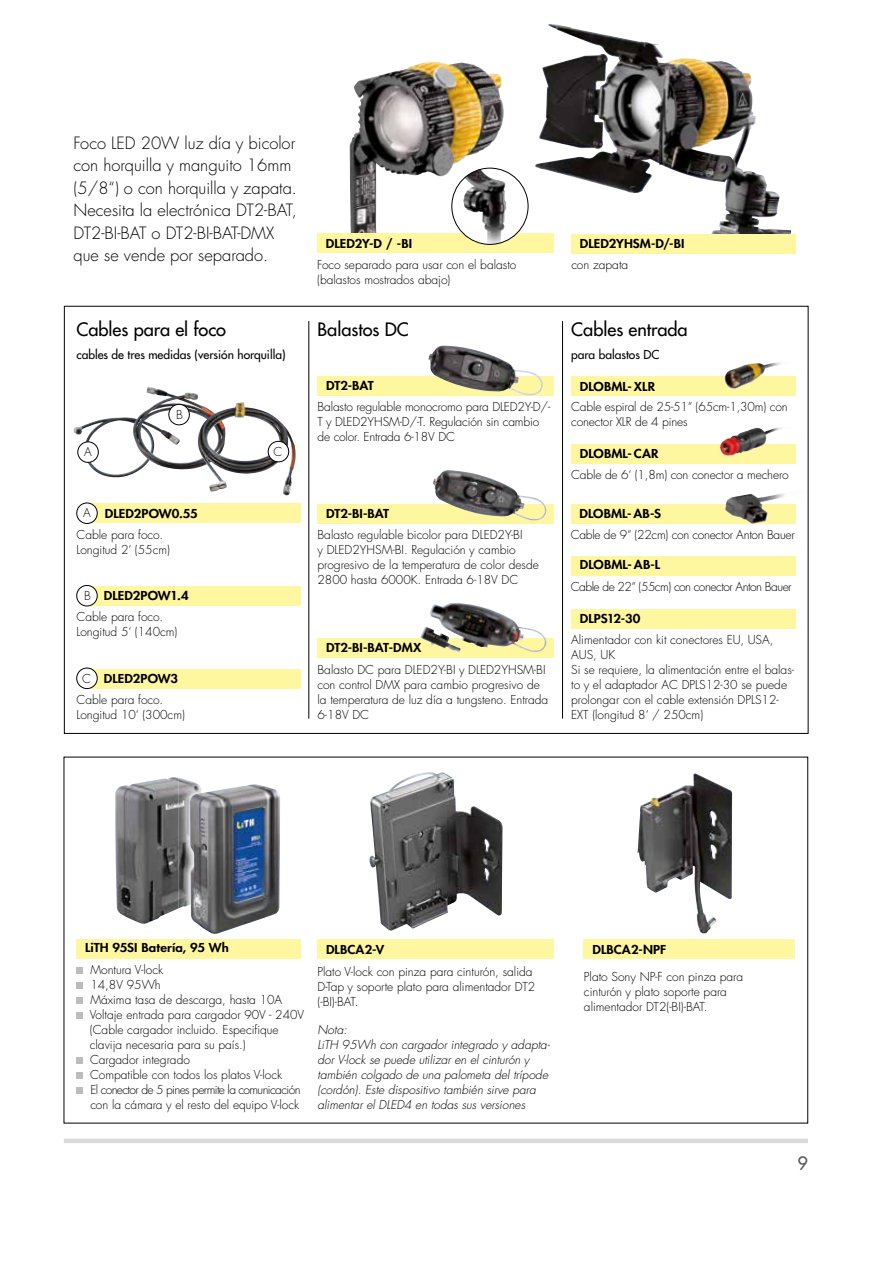
<style>
.page{position:relative;width:893px;height:1263px;background:#fff}
.page>*{position:absolute;margin:0;border:0;box-sizing:border-box;transform-origin:0 0}
.t1{font:500 18px "Futura LT Pro";color:#000}
.t2{font:500 18px "Futura LT Pro";color:#575756}
.t3{font:300 16.5px/22.5px "Futura LT Pro";color:#000}
.t4{font:300 12px/15px "Futura LT Pro";color:#000}
.t5{font:italic 300 12px/15px "Futura LT Pro";color:#000}
.t6{font:800 12px "Futura LT Pro";letter-spacing:.005em;color:#000;scale:1.1 1}
.t7{font:500 12px "Futura LT Pro";color:#000}
.t8{font:300 12px "Futura LT Pro";letter-spacing:-.04em;color:#000}
.t9{font:300 12px "Futura LT Pro";letter-spacing:-.02em;color:#000}
</style>
<div class="page">
<hr style="left:64px;top:1139px;width:744px;height:4px;background:#dadada">
<hr style="left:309px;top:321px;width:1px;height:398px;background:#000">
<hr style="left:562px;top:321px;width:1px;height:398px;background:#000">
<img style="left:115px;top:777px;width:64px;height:147px">
<img style="left:179px;top:778px;width:18px;height:130px">
<img style="left:189px;top:784px;width:91px;height:150px">
<img style="left:369px;top:772px;width:133px;height:159px">
<img style="left:637px;top:773px;width:95px;height:161px">
<img style="left:350px;top:62px;width:154px;height:171px">
<img style="left:535px;top:24px;width:256px;height:210px">
<img style="left:73px;top:417px;width:61px;height:61px">
<img style="left:130px;top:387px;width:69px;height:86px">
<img style="left:198px;top:402px;width:98px;height:93px">
<div style="left:76px;top:938px;width:224px;height:20px;background:#fff6a0"></div>
<div style="left:317px;top:938px;width:237px;height:20px;background:#fff6a0"></div>
<div style="left:583px;top:939px;width:212px;height:19px;background:#fff6a0"></div>
<div style="left:87px;top:503px;width:213px;height:20px;background:#fff6a0"></div>
<div style="left:89px;top:586px;width:211px;height:20px;background:#fff6a0"></div>
<div style="left:89px;top:669px;width:211px;height:20px;background:#fff6a0"></div>
<div style="left:317px;top:376px;width:237px;height:20px;background:#fff6a0"></div>
<div style="left:317px;top:504px;width:237px;height:19px;background:#fff6a0"></div>
<div style="left:317px;top:638px;width:237px;height:20px;background:#fff6a0"></div>
<div style="left:571px;top:376px;width:224px;height:20px;background:#fff6a0"></div>
<div style="left:571px;top:444px;width:224px;height:20px;background:#fff6a0"></div>
<div style="left:571px;top:504px;width:224px;height:19px;background:#fff6a0"></div>
<div style="left:571px;top:556px;width:224px;height:20px;background:#fff6a0"></div>
<div style="left:571px;top:609px;width:224px;height:20px;background:#fff6a0"></div>
<div style="left:571px;top:234px;width:224px;height:20px;background:#fff6a0"></div>
<div style="left:317px;top:233px;width:237px;height:20px;background:#fff6a0"></div>
<img style="left:433px;top:470px;width:114px;height:51px">
<img style="left:428px;top:346px;width:115px;height:50px">
<img style="left:430px;top:603px;width:117px;height:49px">
<img style="left:420px;top:627px;width:41px;height:25px">
<img style="left:720px;top:427px;width:61px;height:29px">
<img style="left:724px;top:362px;width:57px;height:27px">
<img style="left:725px;top:493px;width:71px;height:31px">
<div style="left:452px;top:168px;width:76px;height:76px;background:#fff;border-radius:50%"></div>
<img style="left:463px;top:169px;width:44px;height:75px">
<div style="left:452px;top:168px;width:76px;height:77px;border:1px solid #000;border-radius:50%"></div>
<div style="left:78px;top:442px;width:20px;height:20px;background:#fff;border-radius:50%"></div>
<div style="left:78px;top:442px;width:21px;height:21px;border:1px solid #000;border-radius:50%"></div>
<div style="left:169px;top:404px;width:20px;height:21px;background:#fff;border-radius:50%"></div>
<div style="left:169px;top:404px;width:21px;height:21px;border:1px solid #000;border-radius:50%"></div>
<div style="left:268px;top:441px;width:21px;height:21px;background:#fff;border-radius:50%"></div>
<div style="left:268px;top:441px;width:21px;height:21px;border:1px solid #000;border-radius:50%"></div>
<div style="left:77px;top:967px;width:6px;height:7px;background:#bcbcbc"></div>
<div style="left:77px;top:982px;width:6px;height:7px;background:#bcbcbc"></div>
<div style="left:77px;top:997px;width:6px;height:7px;background:#bcbcbc"></div>
<div style="left:77px;top:1012px;width:6px;height:7px;background:#bcbcbc"></div>
<div style="left:77px;top:1057px;width:6px;height:7px;background:#bcbcbc"></div>
<div style="left:77px;top:1072px;width:6px;height:7px;background:#bcbcbc"></div>
<div style="left:77px;top:1087px;width:6px;height:7px;background:#bcbcbc"></div>
<div style="left:77px;top:503px;width:20px;height:20px;background:#fff;border-radius:50%"></div>
<div style="left:77px;top:503px;width:20px;height:21px;border:1px solid #000;border-radius:50%"></div>
<div style="left:77px;top:585px;width:20px;height:21px;background:#fff;border-radius:50%"></div>
<div style="left:77px;top:585px;width:20px;height:21px;border:1px solid #000;border-radius:50%"></div>
<div style="left:77px;top:668px;width:20px;height:20px;background:#fff;border-radius:50%"></div>
<div style="left:77px;top:668px;width:20px;height:21px;border:1px solid #000;border-radius:50%"></div>
<h2 class="t3" style="left:74px;top:131px;width:225px">Foco LED 20W luz día y bicolor con horquilla y manguito 16mm (5/8“) o con horquilla y zapata.<br>Necesita la electrónica DT2-BAT,<br>DT2-BI-BAT o DT2-BI-BAT-DMX que se vende por separado.</h2>
<h1 class="t1" style="left:76px;top:316px;width:151px">Cables para el foco</h1>
<p class="t7" style="left:76px;top:345px;width:211px">cables de tres medidas (versión horquilla)</p>
<p class="t4" style="left:84px;top:444px;width:9px">A</p>
<p class="t4" style="left:176px;top:407px;width:8px">B</p>
<p class="t4" style="left:83px;top:505px;width:9px">A</p>
<p class="t6" style="left:105px;top:504px;width:86px">DLED2POW0.55</p>
<p class="t4" style="left:77px;top:527px;width:95px">Cable para foco.<br>Longitud 2‘ (55cm)</p>
<p class="t6" style="left:104px;top:586px;width:79px">DLED2POW1.4</p>
<p class="t4" style="left:77px;top:609px;width:102px">Cable para foco.<br>Longitud 5‘ (140cm)</p>
<p class="t6" style="left:104px;top:669px;width:69px">DLED2POW3</p>
<p class="t4" style="left:77px;top:692px;width:110px">Cable para foco.<br>Longitud 10‘ (300cm)</p>
<p class="t4" style="left:84px;top:588px;width:8px">B</p>
<p class="t4" style="left:82px;top:671px;width:10px">C</p>
<p class="t4" style="left:274px;top:444px;width:10px">C</p>
<p class="t6" style="left:326px;top:234px;width:80px">DLED2Y-D / -BI</p>
<p class="t6" style="left:580px;top:234px;width:97px">DLED2YHSM-D/-BI</p>
<p class="t4" style="left:317px;top:257px;width:201px">Foco separado para usar con el balasto (balastos mostrados abajo)</p>
<p class="t4" style="left:571px;top:257px;width:58px">con zapata</p>
<h1 class="t1" style="left:317px;top:316px;width:93px">Balastos DC</h1>
<h1 class="t1" style="left:571px;top:316px;width:118px">Cables entrada</h1>
<p class="t7" style="left:571px;top:345px;width:90px">para balastos DC</p>
<p class="t6" style="left:326px;top:377px;width:45px">DT2-BAT</p>
<p class="t6" style="left:580px;top:377px;width:70px">DLOBML- XLR</p>
<p class="t4" style="left:317px;top:399px;width:234px">Balasto regulable monocromo para DLED2Y-D/-<br>T y DLED2YHSM-D/-T. Regulación sin cambio de color. Entrada 6-18V DC</p>
<p class="t4" style="left:571px;top:399px;width:218px">Cable espiral de 25-51“ (65cm-1,30m) con conector XLR de 4 pines</p>
<p class="t6" style="left:580px;top:444px;width:73px">DLOBML- CAR</p>
<p class="t4" style="left:571px;top:467px;width:219px">Cable de 6‘ (1,8m) con conector a mechero</p>
<p class="t6" style="left:326px;top:504px;width:59px">DT2-BI-BAT</p>
<p class="t6" style="left:579px;top:504px;width:76px">DLOBML- AB-S</p>
<p class="t4" style="left:317px;top:527px;width:223px">Balasto regulable bicolor para DLED2Y-BI<br>y DLED2YHSM-BI. Regulación y cambio progresivo de la temperatura de color desde 2800 hasta 6000K. Entrada 6-18V DC</p>
<p class="t9" style="left:571px;top:526px;width:225px">Cable de 9“ (22cm) con conector Anton Bauer</p>
<p class="t6" style="left:580px;top:556px;width:75px">DLOBML- AB-L</p>
<p class="t8" style="left:571px;top:579px;width:222px">Cable de 22“ (55cm) con conector Anton Bauer</p>
<p class="t6" style="left:580px;top:609px;width:57px">DLPS12-30</p>
<p class="t6" style="left:326px;top:639px;width:88px">DT2-BI-BAT-DMX</p>
<p class="t4" style="left:317px;top:662px;width:232px">Balasto DC para DLED2Y-BI y DLED2YHSM-BI con control DMX para cambio progresivo de la temperatura de luz día a tungsteno. Entrada 6-18V DC</p>
<p class="t4" style="left:571px;top:632px;width:224px">Alimentador con kit conectores EU, USA, AUS, UK<br>Si se requiere, la alimentación entre el balas&shy;to y el adaptador AC DPLS12-30 se puede prolongar con el cable extensión DPLS12- EXT (longitud 8‘ / 250cm)</p>
<p class="t6" style="left:85px;top:939px;width:132px">LiTH 95SI Batería, 95 Wh</p>
<p class="t6" style="left:326px;top:940px;width:55px">DLBCA2-V</p>
<p class="t4" style="left:90px;top:962px;width:216px">Montura V-lock<br>14,8V 95Wh<br>Máxima tasa de descarga, hasta 10A<br>Voltaje entrada para cargador 90V - 240V (Cable cargador incluido. Especifique clavija necesaria para su país.)<br>Cargador integrado<br>Compatible con todos los platos V-lock<br>El conector de 5 pines permite la comunicación con la cámara y el resto del equipo V-lock</p>
<p class="t4" style="left:317px;top:964px;width:219px">Plato V-lock con pinza para cinturón, salida<br>D-Tap y soporte plato para alimentador DT2 (-BI)-BAT.</p>
<p class="t5" style="left:317px;top:1022px;width:234px">Nota:<br>LiTH 95Wh con cargador integrado y adapta&shy;dor V-lock se puede utilizar en el cinturón y también colgado de una palometa del trípode (cordón). Este dispositivo también sirve para alimentar el DLED4 en todas sus versiones</p>
<p class="t6" style="left:592px;top:940px;width:69px">DLBCA2-NPF</p>
<p class="t4" style="left:584px;top:969px;width:161px">Plato Sony NP-F con pinza para cinturón y plato soporte para alimentador DT2(-BI)-BAT.</p>
<h1 class="t2" style="left:797px;top:1150px;width:12px">9</h1>
</div>
